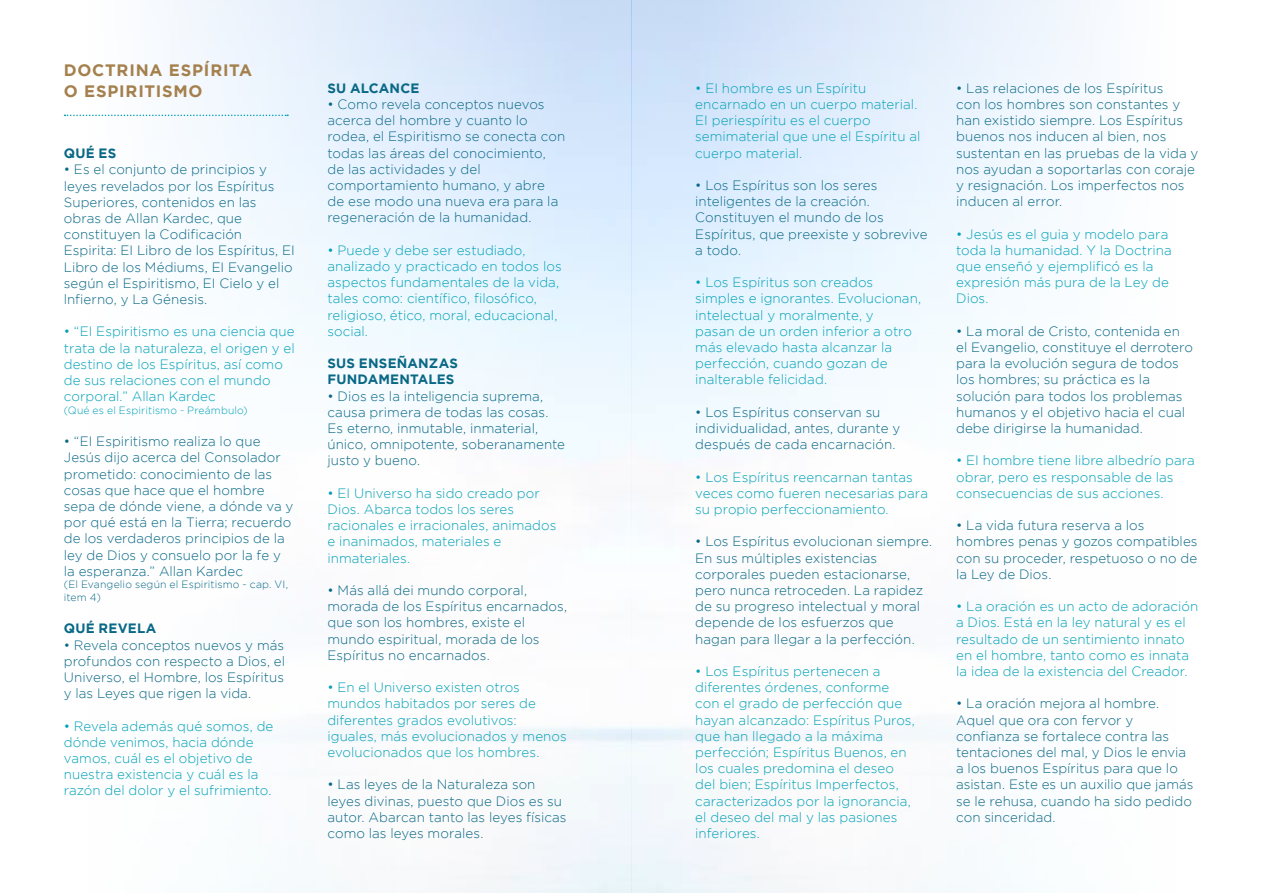
<style>
.page{position:relative;width:1263px;height:893px;background:#fff}
.page>*{position:absolute;margin:0;border:0;box-sizing:border-box;transform-origin:0 0}
.t1{font:700 16.5px/21px "Gotham";letter-spacing:.05em;color:#a4804d}
.t2{font:300 13.5px/16.2px "Gotham";letter-spacing:.005em;color:#086885}
.t3{font:300 13.5px/16.2px "Gotham";letter-spacing:.005em;color:#02a1b7}
.t4{font:700 13.5px/16.2px "Gotham";letter-spacing:.015em;color:#086885}
.t5{font:300 10.5px/12.6px "Gotham";letter-spacing:.015em;color:#086885}
.t6{font:300 10.5px "Gotham";letter-spacing:.015em;color:#02a1b7}
</style>
<div class="page">
<img style="left:63px;top:0;width:1027px;height:893px">
<svg style="left:65px;top:115px;width:223px;height:1px"></svg>
<p class="t1" style="left:64px;top:59px;width:190px">DOCTRINA ESPÍRITA<br>O ESPIRITISMO</p>
<p class="t4" style="left:64px;top:145px;width:54px">QUÉ ES</p>
<p class="t2" style="left:64px;top:161px;width:233px">• Es el conjunto de principios y leyes revelados por los Espíritus<br>Superiores, contenidos en las obras de Allan Kardec, que constituyen la Codificación<br>Espirita: EI Libro de los Espíritus, EI<br>Libro de los Médiums, EI Evangelio según el Espiritismo, EI Cielo y el lnfierno, y La Génesis.</p>
<p class="t3" style="left:64px;top:323px;width:233px">• “EI Espiritismo es una ciencia que trata de la naturaleza, el origen y el destino de los Espíritus, así como de sus relaciones con el mundo corporal.” Allan Kardec</p>
<p class="t6" style="left:64px;top:404px;width:185px">(Qué es el Espiritismo - Preámbulo)</p>
<p class="t2" style="left:64px;top:433px;width:231px">• “EI Espiritismo realiza lo que<br>Jesús dijo acerca del Consolador prometido: conocimiento de las cosas que hace que el hombre sepa de dónde viene, a dónde va y por qué está en la Tierra; recuerdo de los verdaderos principios de la ley de Dios y consuelo por la fe y la esperanza.” Allan Kardec</p>
<p class="t5" style="left:64px;top:578px;width:226px">(El Evangelio según el Espiritismo - cap. VI, item 4)</p>
<p class="t4" style="left:64px;top:620px;width:94px">QUÉ REVELA</p>
<p class="t2" style="left:64px;top:637px;width:223px;text-align:justify">• Revela conceptos nuevos y más profundos con respecto a Dios, el Universo, el Hombre, los Espíritus y las Leyes que rigen la vida.</p>
<p class="t3" style="left:64px;top:718px;width:211px">• Revela además qué somos, de dónde venimos, hacia dónde vamos, cuál es el objetivo de nuestra existencia y cuál es la razón del dolor y el sufrimiento.</p>
<p class="t4" style="left:327px;top:80px;width:93px">SU ALCANCE</p>
<p class="t2" style="left:327px;top:96px;width:239px">• Como revela conceptos nuevos acerca del hombre y cuanto lo rodea, el Espiritismo se conecta con todas las áreas del conocimiento, de las actividades y del comportamiento humano, y abre<br>de ese modo una nueva era para la regeneración de la humanidad.</p>
<p class="t3" style="left:327px;top:242px;width:236px">• Puede y debe ser estudiado, analizado y practicado en todos los aspectos fundamentales de la vida, tales como: científico, filosófico, religioso, ético, moral, educacional, social.</p>
<p class="t4" style="left:327px;top:355px;width:132px">SUS ENSEÑANZAS<br>FUNDAMENTALES</p>
<p class="t2" style="left:327px;top:388px;width:239px">• Dios es la inteligencia suprema, causa primera de todas las cosas.<br>Es eterno, inmutable, inmaterial, único, omnipotente, soberanamente justo y bueno.</p>
<p class="t3" style="left:327px;top:485px;width:230px">• EI Universo ha sido creado por<br>Dios. Abarca todos los seres racionales e irracionales, animados e inanimados, materiales e inmateriales.</p>
<p class="t2" style="left:327px;top:582px;width:241px">• Más allá dei mundo corporal, morada de los Espíritus encarnados, que son los hombres, existe el mundo espiritual, morada de los<br>Espíritus no encarnados.</p>
<p class="t3" style="left:327px;top:679px;width:241px">• En el Universo existen otros mundos habitados por seres de diferentes grados evolutivos: iguales, más evolucionados y menos evolucionados que los hombres.</p>
<p class="t2" style="left:327px;top:776px;width:241px">• Las leyes de la Naturaleza son leyes divinas, puesto que Dios es su autor. Abarcan tanto las leyes físicas como las leyes morales.</p>
<p class="t3" style="left:695px;top:80px;width:227px">• EI hombre es un Espíritu encarnado en un cuerpo material.<br>EI periespíritu es el cuerpo semimaterial que une el Espíritu al cuerpo material.</p>
<p class="t2" style="left:695px;top:177px;width:234px">• Los Espíritus son los seres inteligentes de la creación.<br>Constituyen el mundo de los<br>Espíritus, que preexiste y sobrevive a todo.</p>
<p class="t3" style="left:695px;top:274px;width:227px">• Los Espíritus son creados simples e ignorantes. Evolucionan, intelectual y moralmente, y<br>pasan de un orden inferior a otro más elevado hasta alcanzar la perfección, cuando gozan de inalterable felicidad.</p>
<p class="t2" style="left:695px;top:404px;width:206px">• Los Espíritus conservan su individualidad, antes, durante y después de cada encarnación.</p>
<p class="t3" style="left:695px;top:469px;width:234px">• Los Espíritus reencarnan tantas veces como fueren necesarias para su propio perfeccionamiento.</p>
<p class="t2" style="left:695px;top:533px;width:238px">• Los Espíritus evolucionan siempre.<br>En sus múltiples existencias corporales pueden estacionarse, pero nunca retroceden. La rapidez de su progreso intelectual y moral depende de los esfuerzos que hagan para llegar a la perfección.</p>
<p class="t3" style="left:695px;top:663px;width:221px">• Los Espíritus pertenecen a diferentes órdenes, conforme con el grado de perfección que hayan alcanzado: Espíritus Puros, que han llegado a la máxima perfección; Espíritus Buenos, en los cuales predomina el deseo del bien; Espíritus Imperfectos, caracterizados por la ignorancia, el deseo del mal y las pasiones inferiores.</p>
<p class="t2" style="left:956px;top:80px;width:244px">• Las relaciones de los Espíritus<br>con los hombres son constantes y han existido siempre. Los Espíritus buenos nos inducen al bien, nos sustentan en las pruebas de la vida y nos ayudan a soportarlas con coraje y resignación. Los imperfectos nos inducen al error.</p>
<p class="t3" style="left:956px;top:226px;width:217px">• Jesús es el guia y modelo para toda la humanidad. Y la Doctrina que enseñó y ejemplificó es la expresión más pura de la Ley de<br>Dios.</p>
<p class="t2" style="left:956px;top:323px;width:238px">• La moral de Cristo, contenida en el Evangelio, constituye el derrotero para la evolución segura de todos los hombres; su práctica es la solución para todos los problemas humanos y el objetivo hacia el cual debe dirigirse la humanidad.</p>
<p class="t3" style="left:956px;top:452px;width:240px">• EI hombre tiene libre albedrío para obrar, pero es responsable de las consecuencias de sus acciones.</p>
<p class="t2" style="left:956px;top:517px;width:243px">• La vida futura reserva a los hombres penas y gozos compatibles con su proceder, respetuoso o no de la Ley de Dios.</p>
<p class="t3" style="left:956px;top:598px;width:244px">• La oración es un acto de adoración a Dios. Está en la ley natural y es el resultado de un sentimiento innato en el hombre, tanto como es innata la idea de la existencia del Creador.</p>
<p class="t2" style="left:956px;top:695px;width:239px">• La oración mejora al hombre.<br>Aquel que ora con fervor y confianza se fortalece contra las tentaciones del mal, y Dios le envia a los buenos Espíritus para que lo asistan. Este es un auxilio que jamás se le rehusa, cuando ha sido pedido con sinceridad.</p>
</div>
